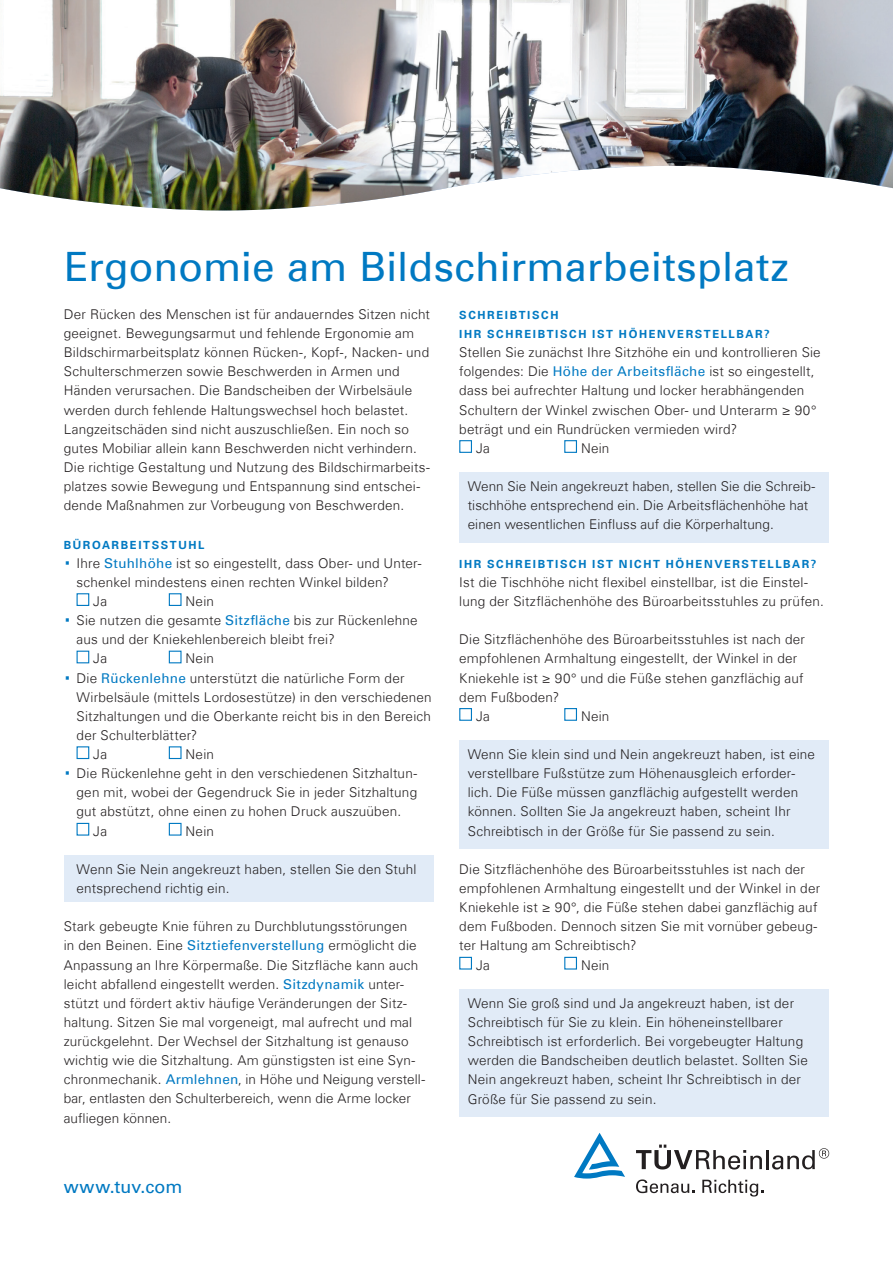
<style>
.page{position:relative;width:893px;height:1263px;background:#fff}
.page>*{position:absolute;margin:0;border:0;box-sizing:border-box;transform-origin:0 0}
.t1{font:40.5px "Univers Com 55 Roman";color:#0079c2}
.t2{font:18px "Univers LT Std";letter-spacing:.005em;color:#0079c2}
.t3{font:300 13.5px/19.2px "Univers Com 45";letter-spacing:.015em;color:#231f20}
.t4{font:700 11.25px/19.2px "Univers Com 65";letter-spacing:.145em;color:#0079c2}
.s1{font-family:"Univers Com 55 Roman";font-weight:400;color:#0079c2}
.s2{font-family:"Univers Com 55 Roman";font-weight:400;font-size:27px;color:#0079c2}
</style>
<div class="page">
<svg style="left:636px;top:1144px;width:126px;height:25px"></svg>
<hr style="left:766px;top:1150px;width:3px;height:19px;background:#231f20">
<svg style="left:772px;top:1148px;width:57px;height:21px"></svg>
<svg style="left:636px;top:1179px;width:58px;height:14px"></svg>
<svg style="left:702px;top:1180px;width:61px;height:16px"></svg>
<svg style="left:574px;top:1133px;width:51px;height:45px"></svg>
<div style="left:64px;top:855px;width:370px;height:46px;background:#e1ebf7"></div>
<div style="left:459px;top:740px;width:370px;height:108px;background:#e1ebf7"></div>
<div style="left:459px;top:989px;width:370px;height:127px;background:#e1ebf7"></div>
<div style="left:459px;top:472px;width:370px;height:70px;background:#e1ebf7"></div>
<img style="left:0;top:0;width:893px;height:210px">
<div style="left:459px;top:440px;width:13px;height:13px;border:1px solid #0079c2"></div>
<div style="left:564px;top:440px;width:13px;height:13px;border:1px solid #0079c2"></div>
<div style="left:459px;top:708px;width:13px;height:13px;border:1px solid #0079c2"></div>
<div style="left:564px;top:708px;width:13px;height:13px;border:1px solid #0079c2"></div>
<div style="left:459px;top:957px;width:13px;height:12px;border:1px solid #0079c2"></div>
<div style="left:564px;top:957px;width:13px;height:12px;border:1px solid #0079c2"></div>
<div style="left:77px;top:593px;width:12px;height:13px;border:1px solid #0079c2"></div>
<div style="left:169px;top:593px;width:13px;height:13px;border:1px solid #0079c2"></div>
<div style="left:77px;top:651px;width:12px;height:12px;border:1px solid #0079c2"></div>
<div style="left:169px;top:651px;width:13px;height:12px;border:1px solid #0079c2"></div>
<div style="left:77px;top:746px;width:12px;height:13px;border:1px solid #0079c2"></div>
<div style="left:169px;top:746px;width:13px;height:13px;border:1px solid #0079c2"></div>
<div style="left:77px;top:823px;width:12px;height:13px;border:1px solid #0079c2"></div>
<div style="left:169px;top:823px;width:13px;height:13px;border:1px solid #0079c2"></div>
<h1 class="t1" style="left:64px;top:242px;width:726px">Ergonomie am Bildschirmarbeitsplatz</h1>
<p class="t4" style="left:459px;top:305px;width:312px">SCHREIBTISCH<br>IHR SCHREIBTISCH IST HÖHENVERSTELLBAR?</p>
<p class="t3" style="left:459px;top:343px;width:363px">Stellen Sie zunächst Ihre Sitzhöhe ein und kontrollieren Sie</p>
<p class="t3" style="left:459px;top:362px;width:357px">folgendes: Die <span class="s1">Höhe der Arbeitsfläche</span> ist so eingestellt,</p>
<p class="t3" style="left:459px;top:381px;width:347px">dass bei aufrechter Haltung und locker herabhängenden</p>
<p class="t3" style="left:459px;top:400px;width:359px">Schultern der Winkel zwischen Ober- und Unterarm ≥ 90°</p>
<p class="t3" style="left:459px;top:419px;width:280px">beträgt und ein Rundrücken vermieden wird?</p>
<p class="t3" style="left:476px;top:438px;width:15px">Ja</p>
<p class="t3" style="left:581px;top:438px;width:30px">Nein</p>
<p class="t3" style="left:468px;top:477px;width:349px">Wenn Sie Nein angekreuzt haben, stellen Sie die Schreib&shy;tischhöhe entsprechend ein. Die Arbeitsflächenhöhe hat einen wesentlichen Einfluss auf die Körperhaltung.</p>
<p class="t4" style="left:459px;top:554px;width:359px">IHR SCHREIBTISCH IST NICHT HÖHENVERSTELLBAR?</p>
<p class="t3" style="left:459px;top:572px;width:366px">Ist die Tischhöhe nicht flexibel einstellbar, ist die Einstel&shy;lung der Sitzflächenhöhe des Büroarbeitsstuhles zu prüfen.</p>
<p class="t3" style="left:459px;top:630px;width:347px">Die Sitzflächenhöhe des Büroarbeitsstuhles ist nach der</p>
<p class="t3" style="left:459px;top:649px;width:340px">empfohlenen Armhaltung eingestellt, der Winkel in der</p>
<p class="t3" style="left:459px;top:668px;width:346px">Kniekehle ist ≥ 90° und die Füße stehen ganzflächig auf</p>
<p class="t3" style="left:459px;top:687px;width:102px">dem Fußboden?</p>
<p class="t3" style="left:476px;top:706px;width:15px">Ja</p>
<p class="t3" style="left:581px;top:706px;width:30px">Nein</p>
<p class="t3" style="left:468px;top:745px;width:349px">Wenn Sie klein sind und Nein angekreuzt haben, ist eine verstellbare Fußstütze zum Höhenausgleich erforder&shy;lich. Die Füße müssen ganzflächig aufgestellt werden können. Sollten Sie Ja angekreuzt haben, scheint Ihr Schreibtisch in der Größe für Sie passend zu sein.</p>
<p class="t3" style="left:459px;top:859px;width:347px">Die Sitzflächenhöhe des Büroarbeitsstuhles ist nach der</p>
<p class="t3" style="left:459px;top:878px;width:363px">empfohlenen Armhaltung eingestellt und der Winkel in der</p>
<p class="t3" style="left:459px;top:898px;width:360px">Kniekehle ist ≥ 90°, die Füße stehen dabei ganzflächig auf</p>
<p class="t3" style="left:459px;top:917px;width:360px">dem Fußboden. Dennoch sitzen Sie mit vornüber gebeug-</p>
<p class="t3" style="left:459px;top:936px;width:179px">ter Haltung am Schreibtisch?</p>
<p class="t3" style="left:476px;top:955px;width:15px">Ja</p>
<p class="t3" style="left:581px;top:955px;width:30px">Nein</p>
<p class="t3" style="left:468px;top:993px;width:342px">Wenn Sie groß sind und Ja angekreuzt haben, ist der Schreibtisch für Sie zu klein. Ein höheneinstellbarer Schreibtisch ist erforderlich. Bei vorgebeugter Haltung werden die Bandscheiben deutlich belastet. Sollten Sie Nein angekreuzt haben, scheint Ihr Schreibtisch in der Größe für Sie passend zu sein.</p>
<p class="t3" style="left:64px;top:304px;width:368px">Der Rücken des Menschen ist für andauerndes Sitzen nicht geeignet. Bewegungsarmut und fehlende Ergonomie am Bildschirmarbeitsplatz können Rücken-, Kopf-, Nacken- und Schulterschmerzen sowie Beschwerden in Armen und Händen verursachen. Die Bandscheiben der Wirbelsäule werden durch fehlende Haltungswechsel hoch belastet.<br>Langzeitschäden sind nicht auszuschließen. Ein noch so gutes Mobiliar allein kann Beschwerden nicht verhindern.<br>Die richtige Gestaltung und Nutzung des Bildschirmarbeits&shy;platzes sowie Bewegung und Entspannung sind entschei&shy;dende Maßnahmen zur Vorbeugung von Beschwerden.</p>
<p class="t4" style="left:64px;top:535px;width:142px">BÜROARBEITSSTUHL</p>
<p class="t3" style="left:64px;top:553px;width:359px"><span class="s2">·</span> Ihre <span class="s1">Stuhlhöhe</span> ist so eingestellt, dass Ober- und Unter-</p>
<p class="t3" style="left:77px;top:572px;width:314px">schenkel mindestens einen rechten Winkel bilden?</p>
<p class="t3" style="left:93px;top:591px;width:15px">Ja</p>
<p class="t3" style="left:186px;top:591px;width:30px">Nein</p>
<p class="t3" style="left:64px;top:611px;width:355px"><span class="s2">·</span> Sie nutzen die gesamte <span class="s1">Sitzfläche</span> bis zur Rückenlehne</p>
<p class="t3" style="left:77px;top:630px;width:260px">aus und der Kniekehlenbereich bleibt frei?</p>
<p class="t3" style="left:93px;top:649px;width:15px">Ja</p>
<p class="t3" style="left:186px;top:649px;width:30px">Nein</p>
<p class="t3" style="left:64px;top:668px;width:342px"><span class="s2">·</span> Die <span class="s1">Rückenlehne</span> unterstützt die natürliche Form der</p>
<p class="t3" style="left:77px;top:687px;width:357px">Wirbelsäule (mittels Lordosestütze) in den verschiedenen</p>
<p class="t3" style="left:77px;top:706px;width:356px">Sitzhaltungen und die Oberkante reicht bis in den Bereich</p>
<p class="t3" style="left:77px;top:725px;width:122px">der Schulterblätter?</p>
<p class="t3" style="left:93px;top:745px;width:15px">Ja</p>
<p class="t3" style="left:186px;top:745px;width:30px">Nein</p>
<p class="t3" style="left:64px;top:764px;width:355px"><span class="s2">·</span> Die Rückenlehne geht in den verschiedenen Sitzhaltun-</p>
<p class="t3" style="left:77px;top:783px;width:342px">gen mit, wobei der Gegendruck Sie in jeder Sitzhaltung</p>
<p class="t3" style="left:77px;top:802px;width:326px">gut abstützt, ohne einen zu hohen Druck auszuüben.</p>
<p class="t3" style="left:93px;top:821px;width:15px">Ja</p>
<p class="t3" style="left:186px;top:821px;width:30px">Nein</p>
<p class="t3" style="left:77px;top:859px;width:342px">Wenn Sie Nein angekreuzt haben, stellen Sie den Stuhl entsprechend richtig ein.</p>
<p class="t3" style="left:64px;top:917px;width:363px">Stark gebeugte Knie führen zu Durchblutungsstörungen<br>in den Beinen. Eine <span class="s1">Sitztiefenverstellung</span> ermöglicht die Anpassung an Ihre Körpermaße. Die Sitzfläche kann auch leicht abfallend eingestellt werden. <span class="s1">Sitzdynamik</span> unter&shy;stützt und fördert aktiv häufige Veränderungen der Sitz&shy;haltung. Sitzen Sie mal vorgeneigt, mal aufrecht und mal zurückgelehnt. Der Wechsel der Sitzhaltung ist genauso wichtig wie die Sitzhaltung. Am günstigsten ist eine Syn&shy;chronmechanik. <span class="s1">Armlehnen</span>, in Höhe und Neigung verstell&shy;bar, entlasten den Schulterbereich, wenn die Arme locker aufliegen können.</p>
<h2 class="t2" style="left:64px;top:1176px;width:120px">www.tuv.com</h2>
</div>
